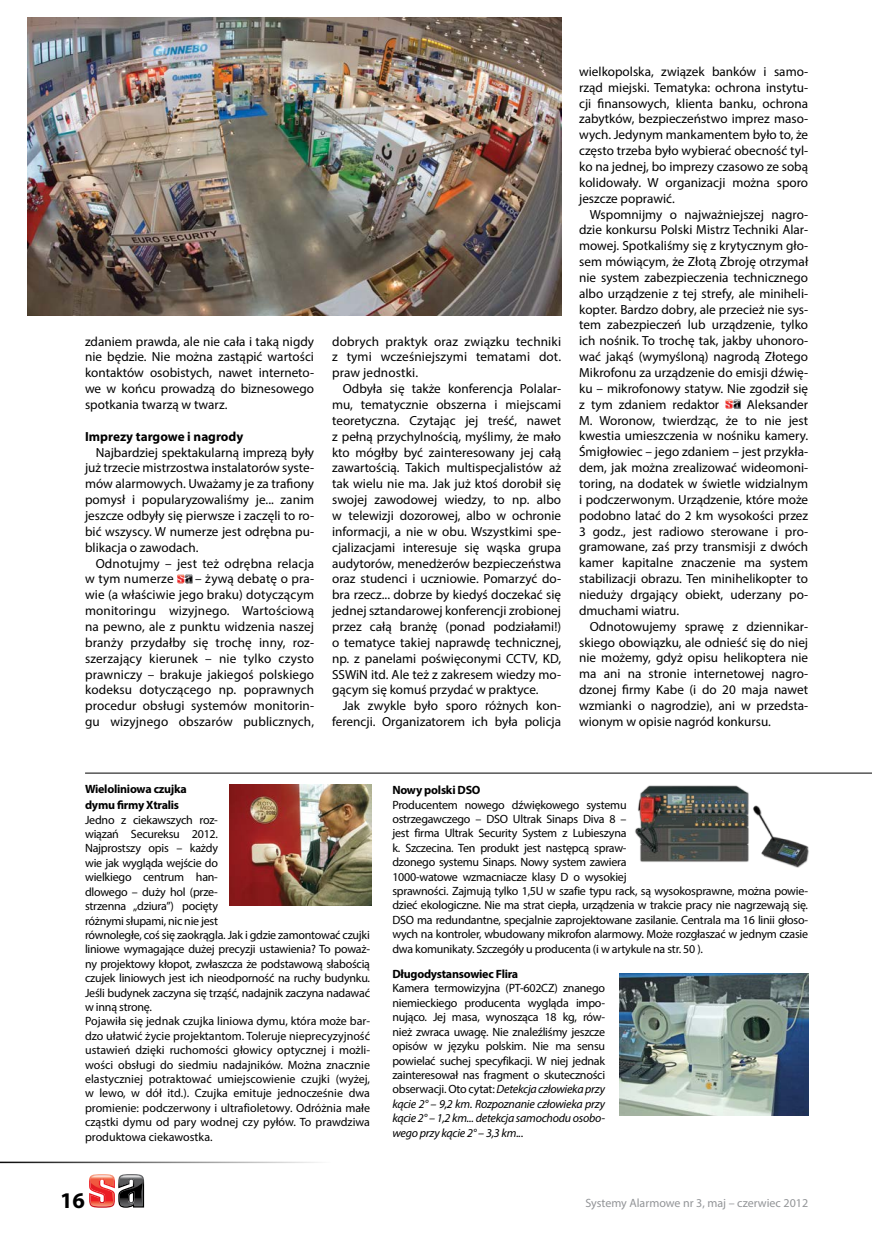
<style>
.page{position:relative;width:872px;height:1251px;background:#fff}
.page>*{position:absolute;margin:0;border:0;box-sizing:border-box;transform-origin:0 0}
.t1{font:700 22.5px "Myriad Pro";color:#000}
.t2{font:13.2px/15.9px "Myriad Pro";color:#000;text-align:justify}
.t3{font:700 13.2px "Myriad Pro";color:#000}
.t4{font:12px/14.4px "Myriad Pro";letter-spacing:-.02em;color:#000}
.t5{font:700 12px/16.2px "Myriad Pro";letter-spacing:-.02em;color:#000}
.t6{font:12px "Myriad Pro";color:#939598}
.s1{font-style:italic}
</style>
<div class="page">
<svg style="left:89px;top:1174px;width:55px;height:33px"></svg>
<hr style="left:0;top:1161px;width:331px;height:1px;background:#000">
<hr style="left:85px;top:772px;width:787px;height:1px;background:#000">
<svg style="left:177px;top:574px;width:16px;height:9px"></svg>
<svg style="left:725px;top:399px;width:16px;height:9px"></svg>
<img style="left:229px;top:784px;width:142px;height:121px">
<img style="left:626px;top:772px;width:198px;height:96px">
<img style="left:619px;top:973px;width:189px;height:141px">
<img style="left:27px;top:17px;width:534px;height:298px">
<p class="t2" style="left:85px;top:333px;width:230px">zdaniem prawda, ale nie cała i taką nigdy nie będzie. Nie można zastąpić wartości kontaktów osobistych, nawet interneto&shy;we w końcu prowadzą do biznesowego spotkania twarzą w twarz.</p>
<p class="t3" style="left:85px;top:427px;width:160px">Imprezy targowe i nagrody</p>
<p class="t2" style="left:85px;top:444px;width:230px;text-indent:11px">Najbardziej spektakularną imprezą były już trzecie mistrzostwa instalatorów syste&shy;mów alarmowych. Uważamy je za trafiony pomysł i popularyzowaliśmy je... zanim jeszcze odbyły się pierwsze i zaczęli to ro&shy;bić wszyscy. W numerze jest odrębna pu&shy;blikacja o zawodach.</p>
<p class="t2" style="left:85px;top:555px;width:230px;text-indent:11px">Odnotujmy – jest też odrębna relacja w tym numerze</p>
<p class="t2" style="left:85px;top:570px;width:230px;text-indent:110px">– żywą debatę o pra&shy;wie (a właściwie jego braku) dotyczącym monitoringu wizyjnego. Wartościową na pewno, ale z punktu widzenia naszej branży przydałby się trochę inny, roz&shy;szerzający kierunek – nie tylko czysto prawniczy – brakuje jakiegoś polskiego kodeksu dotyczącego np. poprawnych procedur obsługi systemów monitorin&shy;gu wizyjnego obszarów publicznych,</p>
<p class="t2" style="left:332px;top:333px;width:230px">dobrych praktyk oraz związku techniki z tymi wcześniejszymi tematami dot. praw jednostki.</p>
<p class="t2" style="left:332px;top:380px;width:230px;text-indent:11px">Odbyła się także konferencja Polalar&shy;mu, tematycznie obszerna i miejscami teoretyczna. Czytając jej treść, nawet z pełną przychylnością, myślimy, że mało kto mógłby być zainteresowany jej całą zawartością. Takich multispecjalistów aż tak wielu nie ma. Jak już ktoś dorobił się swojej zawodowej wiedzy, to np. albo w telewizji dozorowej, albo w ochronie informacji, a nie w obu. Wszystkimi spe&shy;cjalizacjami interesuje się wąska grupa audytorów, menedżerów bezpieczeństwa oraz studenci i uczniowie. Pomarzyć do&shy;bra rzecz... dobrze by kiedyś doczekać się jednej sztandarowej konferencji zrobionej przez całą branżę (ponad podziałami!) o tematyce takiej naprawdę technicznej, np. z panelami poświęconymi CCTV, KD, SSWiN itd. Ale też z zakresem wiedzy mo&shy;gącym się komuś przydać w praktyce.</p>
<p class="t2" style="left:332px;top:697px;width:230px;text-align:right">Jak zwykle było sporo różnych kon&shy;ferencji. Organizatorem ich była policja</p>
<p class="t2" style="left:579px;top:63px;width:230px">wielkopolska, związek banków i samo&shy;rząd miejski. Tematyka: ochrona instytu&shy;cji finansowych, klienta banku, ochrona zabytków, bezpieczeństwo imprez maso&shy;wych. Jedynym mankamentem było to, że często trzeba było wybierać obecność tyl&shy;ko na jednej, bo imprezy czasowo ze sobą kolidowały. W organizacji można sporo jeszcze poprawić.</p>
<p class="t2" style="left:579px;top:206px;width:230px;text-indent:11px">Wspomnijmy o najważniejszej nagro&shy;dzie konkursu Polski Mistrz Techniki Alar&shy;mowej. Spotkaliśmy się z krytycznym gło&shy;sem mówiącym, że Złotą Zbroję otrzymał nie system zabezpieczenia technicznego albo urządzenie z tej strefy, ale miniheli&shy;kopter. Bardzo dobry, ale przecież nie sys&shy;tem zabezpieczeń lub urządzenie, tylko ich nośnik. To trochę tak, jakby uhonoro&shy;wać jakąś (wymyśloną) nagrodą Złotego Mikrofonu za urządzenie do emisji dźwię&shy;ku – mikrofonowy statyw. Nie zgodził się z tym zdaniem redaktor</p>
<p class="t2" style="left:579px;top:396px;width:230px;text-indent:168px">Aleksander M. Woronow, twierdząc, że to nie jest kwestia umieszczenia w nośniku kamery.<br>Śmigłowiec – jego zdaniem – jest przykła&shy;dem, jak można zrealizować wideomoni&shy;toring, na dodatek w świetle widzialnym i podczerwonym. Urządzenie, które może podobno latać do 2 km wysokości przez 3 godz., jest radiowo sterowane i pro&shy;gramowane, zaś przy transmisji z dwóch kamer kapitalne znaczenie ma system stabilizacji obrazu. Ten minihelikopter to nieduży drgający obiekt, uderzany po&shy;dmuchami wiatru.</p>
<p class="t2" style="left:579px;top:618px;width:230px;text-indent:11px">Odnotowujemy sprawę z dziennikar&shy;skiego obowiązku, ale odnieść się do niej nie możemy, gdyż opisu helikoptera nie ma ani na stronie internetowej nagro&shy;dzonej firmy Kabe (i do 20 maja nawet wzmianki o nagrodzie), ani w przedsta&shy;wionym w opisie nagród konkursu.</p>
<p class="t5" style="left:85px;top:780px;width:103px">Wieloliniowa czujka dymu firmy Xtralis</p>
<p class="t4" style="left:85px;top:812px;width:286px">Jedno z ciekawszych roz-<br>wiązań Secureksu 2012.<br>Najprostszy opis – każdy<br>wie jak wygląda wejście do<br>wielkiego centrum han-<br>dlowego – duży hol (prze-<br>strzenna „dziura”) pocięty<br>różnymi słupami, nic nie jest<br>równoległe, coś się zaokrągla. Jak i gdzie zamontować czujki liniowe wymagające dużej precyzji ustawienia? To poważ&shy;ny projektowy kłopot, zwłaszcza że podstawową słabością czujek liniowych jest ich nieodporność na ruchy budynku.<br>Jeśli budynek zaczyna się trząść, nadajnik zaczyna nadawać w inną stronę.<br>Pojawiła się jednak czujka liniowa dymu, która może bar&shy;dzo ułatwić życie projektantom. Toleruje nieprecyzyjność ustawień dzięki ruchomości głowicy optycznej i możli&shy;wości obsługi do siedmiu nadajników. Można znacznie elastyczniej potraktować umiejscowienie czujki (wyżej, w lewo, w dół itd.). Czujka emituje jednocześnie dwa promienie: podczerwony i ultrafioletowy. Odróżnia małe cząstki dymu od pary wodnej czy pyłów. To prawdziwa produktowa ciekawostka.</p>
<p class="t5" style="left:392px;top:781px;width:90px">Nowy polski DSO</p>
<p class="t4" style="left:392px;top:797px;width:417px">Producentem nowego dźwiękowego systemu<br>ostrzegawczego – DSO Ultrak Sinaps Diva 8 –<br>jest firma Ultrak Security System z Lubieszyna<br>k. Szczecina. Ten produkt jest następcą spraw-<br>dzonego systemu Sinaps. Nowy system zawiera<br>1000-watowe wzmacniacze klasy D o wysokiej<br>sprawności. Zajmują tylko 1,5U w szafie typu rack, są wysokosprawne, można powie&shy;dzieć ekologiczne. Nie ma strat ciepła, urządzenia w trakcie pracy nie nagrzewają się.<br>DSO ma redundantne, specjalnie zaprojektowane zasilanie. Centrala ma 16 linii głoso&shy;wych na kontroler, wbudowany mikrofon alarmowy. Może rozgłaszać w jednym czasie dwa komunikaty. Szczegóły u producenta (i w artykule na str. 50 ).</p>
<p class="t5" style="left:392px;top:965px;width:127px">Długodystansowiec Flira</p>
<p class="t4" style="left:392px;top:980px;width:214px;text-align:justify">Kamera termowizyjna (PT-602CZ) znanego niemieckiego producenta wygląda impo&shy;nująco. Jej masa, wynosząca 18 kg, rów&shy;nież zwraca uwagę. Nie znaleźliśmy jeszcze opisów w języku polskim. Nie ma sensu powielać suchej specyfikacji. W niej jednak zainteresował nas fragment o skuteczności obserwacji. Oto cytat: <span class="s1">Detekcja człowieka przy kącie 2° – 9,2 km. Rozpoznanie człowieka przy kącie 2° – 1,2 km... detekcja samochodu osobo&shy;wego przy kącie 2° – 3,3 km..</span>.</p>
<h1 class="t1" style="left:60px;top:1185px;width:26px">16</h1>
<p class="t6" style="left:585px;top:1195px;width:224px">Systemy Alarmowe nr 3, maj – czerwiec 2012</p>
</div>
